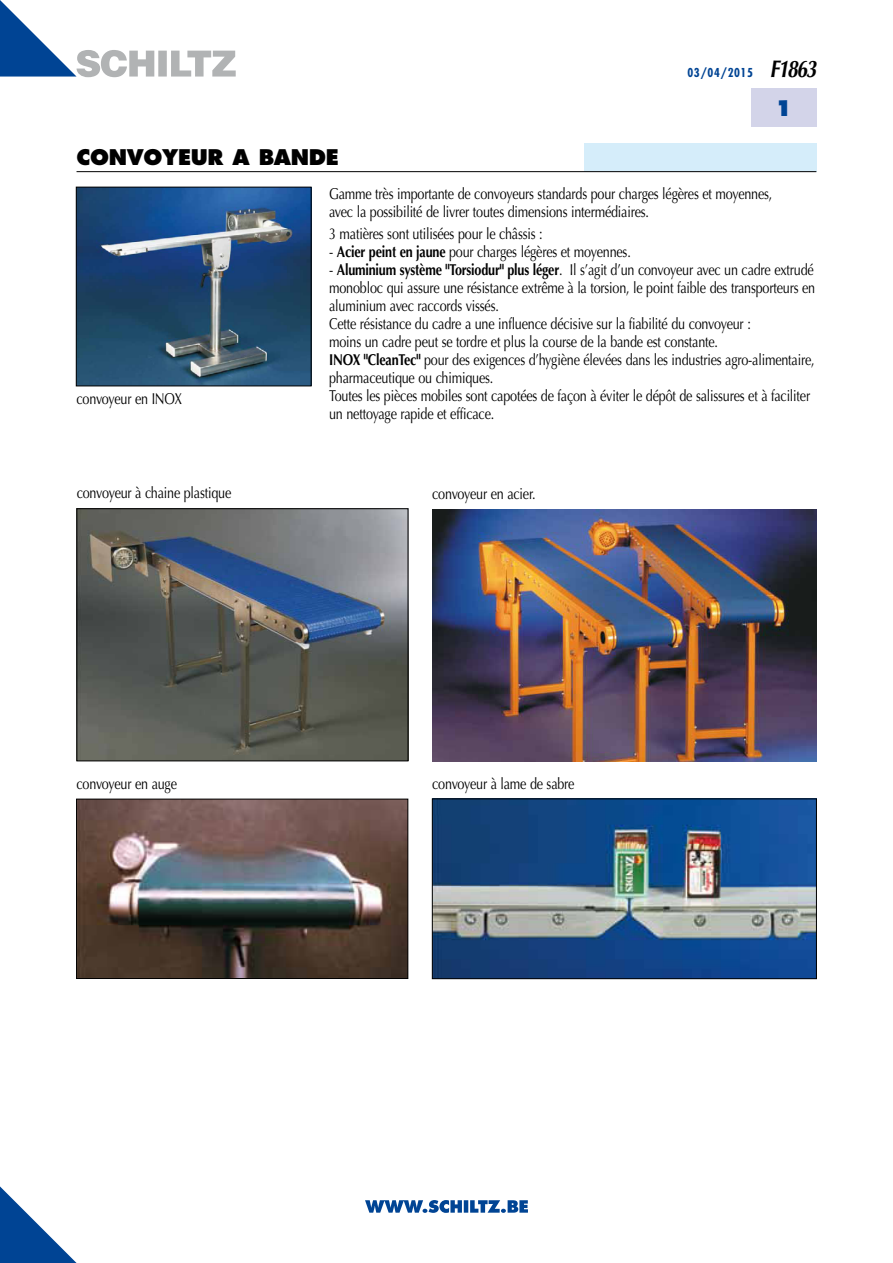
<style>
.page{position:relative;width:893px;height:1263px;background:#fff}
.page>*{position:absolute;margin:0;border:0;box-sizing:border-box;transform-origin:0 0}
.t1{font:800 21px "Futura";letter-spacing:-.015em;color:#000}
.t2{font:800 21px "Futura";color:#004494}
.t3{font:15.75px/18px "Optima";letter-spacing:-.015em;color:#000;scale:.8 1}
.t4{font:700 condensed 12px "Futura";letter-spacing:.05em;color:#004494}
.s1{font-family:"Optima";font-style:italic;font-stretch:normal;font-size:24px;color:#000}
.s2{font-weight:700}
</style>
<div class="page">
<svg style="left:0;top:1186px;width:77px;height:77px"></svg>
<div style="left:584px;top:143px;width:232px;height:28px;background:#d5edfa"></div>
<div style="left:751px;top:89px;width:65px;height:38px;background:#d3d4e9"></div>
<hr style="left:77px;top:171px;width:739px;height:1px;background:#000">
<svg style="left:0;top:0;width:236px;height:77px"></svg>
<svg style="left:365px;top:1200px;width:163px;height:13px"></svg>
<img style="left:78px;top:801px;width:328px;height:176px">
<div style="left:76px;top:799px;width:332px;height:180px;border:1px solid #000"></div>
<img style="left:79px;top:510px;width:327px;height:249px">
<div style="left:77px;top:508px;width:331px;height:253px;border:1px solid #000"></div>
<img style="left:78px;top:189px;width:231px;height:195px">
<div style="left:76px;top:187px;width:235px;height:199px;border:1px solid #000"></div>
<img style="left:434px;top:801px;width:381px;height:176px">
<div style="left:432px;top:799px;width:385px;height:180px;border:1px solid #000"></div>
<img style="left:432px;top:509px;width:385px;height:252px">
<p class="t4" style="left:687px;top:65px;width:130px">03/04/2015 <span class="s1">F1863</span></p>
<h1 class="t2" style="left:775px;top:95px;width:19px">1</h1>
<h1 class="t1" style="left:77px;top:144px;width:264px">CONVOYEUR A BANDE</h1>
<p class="t3" style="left:329px;top:184px;width:556px">Gamme très importante de convoyeurs standards pour charges légères et moyennes, avec la possibilité de livrer toutes dimensions intermédiaires.</p>
<p class="t3" style="left:329px;top:225px;width:268px">3 matières sont utilisées pour le châssis :</p>
<p class="t3" style="left:329px;top:243px;width:379px">- <span class="s2">Acier peint en jaune</span> pour charges légères et moyennes.</p>
<p class="t3" style="left:329px;top:261px;width:609px">- <span class="s2">Aluminium système "Torsiodur" plus léger</span>. Il s’agit d’un convoyeur avec un cadre extrudé monobloc qui assure une résistance extrême à la torsion, le point faible des transporteurs en aluminium avec raccords vissés.<br>Cette résistance du cadre a une influence décisive sur la fiabilité du convoyeur :<br>moins un cadre peut se tordre et plus la course de la bande est constante.<br><span class="s2">INOX "CleanTec"</span> pour des exigences d’hygiène élevées dans les industries agro-alimentaire, pharmaceutique ou chimiques.<br>Toutes les pièces mobiles sont capotées de façon à éviter le dépôt de salissures et à faciliter un nettoyage rapide et efficace.</p>
<p class="t3" style="left:76px;top:390px;width:134px">convoyeur en INOX</p>
<p class="t3" style="left:77px;top:484px;width:195px">convoyeur à chaine plastique</p>
<p class="t3" style="left:432px;top:485px;width:131px">convoyeur en acier.</p>
<p class="t3" style="left:76px;top:775px;width:127px">convoyeur en auge</p>
<p class="t3" style="left:432px;top:775px;width:180px">convoyeur à lame de sabre</p>
</div>
